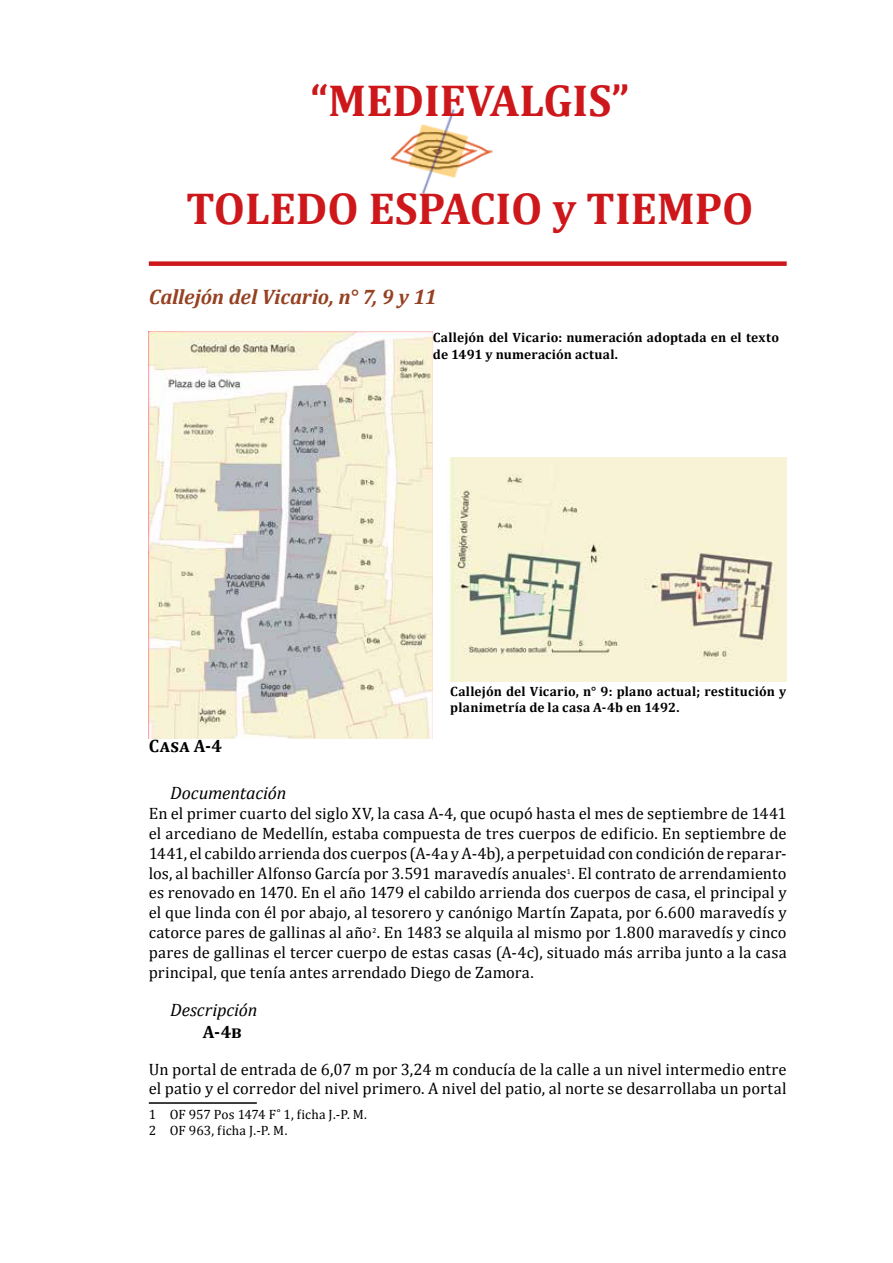
<style>
.page{position:relative;width:893px;height:1263px;background:#fff}
.page>*{position:absolute;margin:0;border:0;box-sizing:border-box;transform-origin:0 0}
.t1{font:700 45px "Cambria";color:#cd171a}
.t2{font:italic 700 21px "Cambria";letter-spacing:-.01em;color:#954122}
.t3{font:italic 18px "Cambria";letter-spacing:-.005em;color:#000}
.t4{font:700 18px "Cambria";color:#000}
.t5{font:16.5px/19.8px "Cambria";letter-spacing:.005em;color:#000;text-align:justify}
.t6{font:700 13.5px/16.5px "Cambria";letter-spacing:.01em;color:#000}
.t7{font:13.5px/16.2px "Cambria";color:#000}
</style>
<div class="page">
<img style="left:390px;top:109px;width:103px;height:86px">
<hr style="left:149px;top:1102px;width:108px;height:2px;background:#000">
<div style="left:149px;top:261px;width:638px;height:5px;background:#cd171a"></div>
<img style="left:149px;top:332px;width:284px;height:406px">
<img style="left:449px;top:458px;width:338px;height:224px">
<h1 class="t1" style="left:310px;top:69px;width:320px">“MEDIEVALGIS”</h1>
<h1 class="t1" style="left:186px;top:177px;width:569px">TOLEDO ESPACIO y TIEMPO</h1>
<p class="t2" style="left:149px;top:282px;width:289px">Callejón del Vicario, n° 7, 9 y 11</p>
<p class="t6" style="left:433px;top:329px;width:348px">Callejón del Vicario: numeración adoptada en el texto de 1491 y numeración actual.</p>
<p class="t6" style="left:450px;top:682px;width:337px">Callejón del Vicario, n° 9: plano actual; restitución y planimetría de la casa A-4b en 1492.</p>
<p class="t4" style="left:149px;top:733px;width:75px">Casa A-4</p>
<p class="t3" style="left:170px;top:780px;width:118px">Documentación</p>
<p class="t5" style="left:149px;top:803px;width:639px">En el primer cuarto del siglo XV, la casa A-4, que ocupó hasta el mes de septiembre de 1441 el arcediano de Medellín, estaba compuesta de tres cuerpos de edificio. En septiembre de 1441, el cabildo arrienda dos cuerpos (A-4a y A-4b), a perpetuidad con condición de reparar&shy;los, al bachiller Alfonso García por 3.591 maravedís anuales<sup>1</sup>. El contrato de arrendamiento es renovado en 1470. En el año 1479 el cabildo arrienda dos cuerpos de casa, el principal y el que linda con él por abajo, al tesorero y canónigo Martín Zapata, por 6.600 maravedís y catorce pares de gallinas al año<sup>2</sup>. En 1483 se alquila al mismo por 1.800 maravedís y cinco pares de gallinas el tercer cuerpo de estas casas (A-4c), situado más arriba junto a la casa principal, que tenía antes arrendado Diego de Zamora.</p>
<p class="t3" style="left:170px;top:997px;width:89px">Descripción</p>
<p class="t4" style="left:203px;top:1019px;width:41px">A-4b</p>
<p class="t5" style="left:149px;top:1059px;width:639px">Un portal de entrada de 6,07 m por 3,24 m conducía de la calle a un nivel intermedio entre el patio y el corredor del nivel primero. A nivel del patio, al norte se desarrollaba un portal</p>
<p class="t7" style="left:149px;top:1106px;width:220px">1 OF 957 Pos 1474 F˚ 1, ficha J.-P. M.<br>2 OF 963, ficha J.-P. M.</p>
</div>
